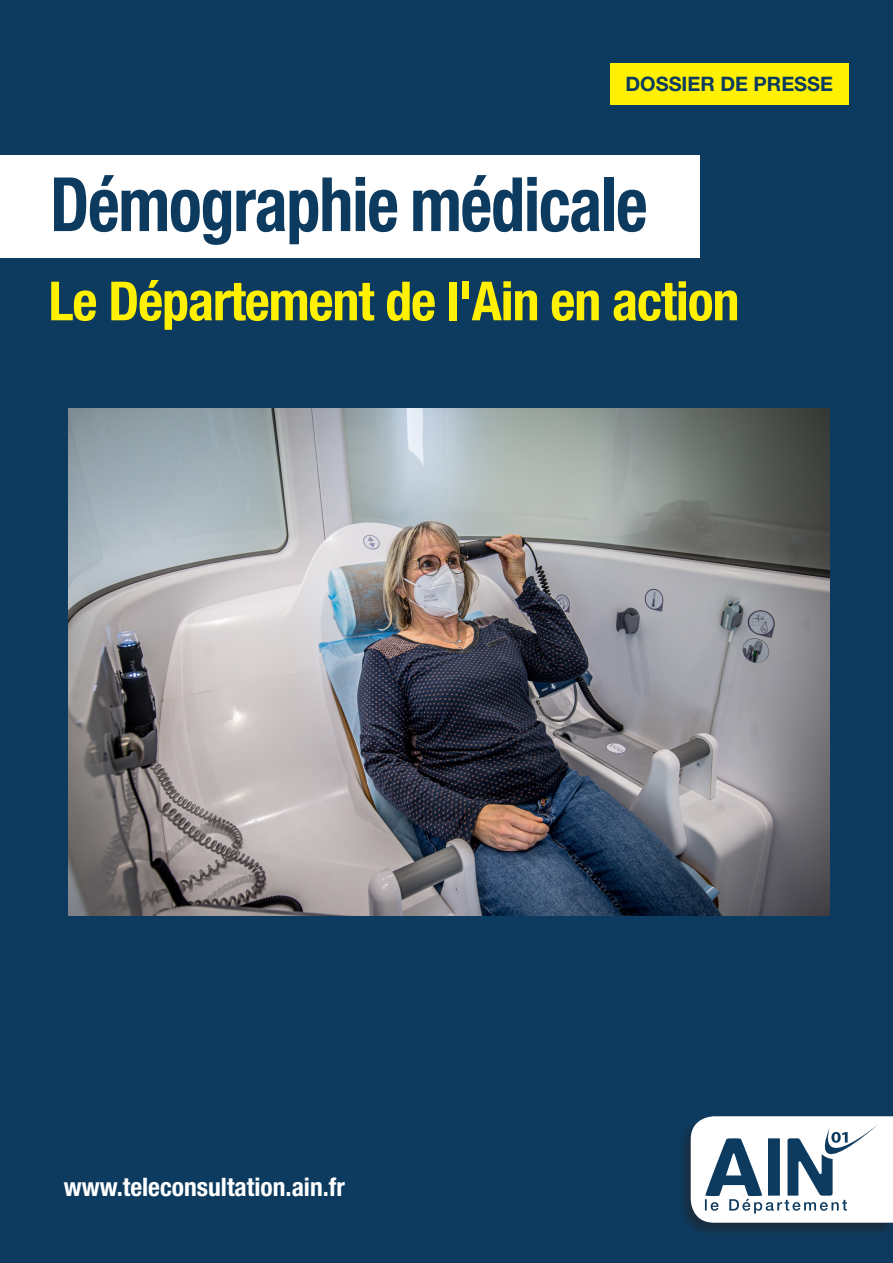
<style>
.page{position:relative;width:893px;height:1263px;background:#0d3b5f}
.page>*{position:absolute;margin:0;border:0;box-sizing:border-box;transform-origin:0 0}
.t1{font:700 condensed 75px "Helvetica Neue LT Pro";letter-spacing:-.02em;color:#0d3b5f;scale:.91 1}
.t2{font:700 condensed 54px "Helvetica Neue LT Pro";letter-spacing:-.02em;color:#fff101}
.t3{font:700 condensed 25.5px "Helvetica Neue LT Pro";color:#fff}
.t4{font:700 19.95px "Helvetica Neue LT Pro";color:#0d3b5f}
</style>
<div class="page">
<div style="left:610px;top:64px;width:238px;height:41px;background:#fff101"></div>
<div style="left:0;top:156px;width:699px;height:102px;background:#fff"></div>
<img style="left:69px;top:408px;width:760px;height:507px">
<div style="left:678px;top:1116px;width:215px;height:121px;background:#231f20;opacity:.5"></div>
<svg style="left:691px;top:1116px;width:202px;height:107px"></svg>
<p class="t4" style="left:625px;top:72px;width:209px">DOSSIER DE PRESSE</p>
<p class="t1" style="left:50px;top:159px;width:658px">Démographie médicale</p>
<p class="t2" style="left:49px;top:269px;width:692px">Le Département de l'Ain en action</p>
<p class="t3" style="left:64px;top:1172px;width:283px">www.teleconsultation.ain.fr</p>
</div>
